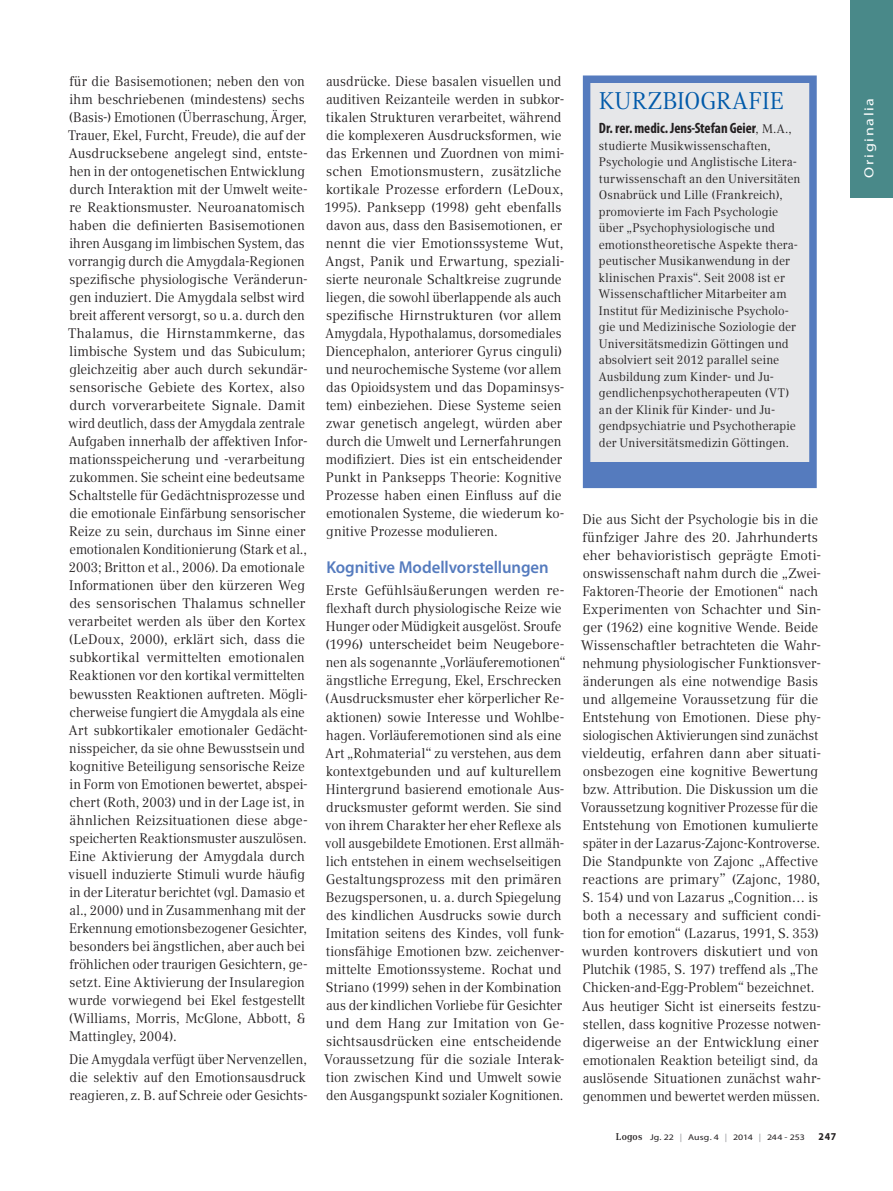
<style>
.page{position:relative;width:893px;height:1191px;background:#fff}
.page>*{position:absolute;margin:0;border:0;box-sizing:border-box;transform-origin:0 0}
.t1{font:24px "Compatil Text LT Pro";letter-spacing:.01em;color:#015aaa;scale:.96 1}
.t2{font:600 17.25px "Myriad Pro";letter-spacing:-.005em;color:#557bbe}
.t3{font:700 condensed 15px "Myriad Pro";letter-spacing:-.005em;color:#231f20}
.t4{font:13.8px/18px "Compatil Text LT Pro";letter-spacing:-.005em;color:#231f20;scale:.96 1}
.t5{font:13.8px/18px "Compatil Text LT Pro";letter-spacing:-.005em;color:#231f20}
.t6{font:13.8px/18px "Compatil Text LT Pro";letter-spacing:-.005em;color:#231f20;scale:.95 1}
.t7{font:13.2px "Myriad Pro";letter-spacing:.105em;color:#fff;scale:1.21 1}
.t8{font:12.3px/16.5px "Compatil Text LT Pro";letter-spacing:.005em;color:#231f20}
.t9{font:700 10.5px "Myriad Pro";color:#231f20;scale:.94 1}
.t10{font:8.4px "Myriad Pro";letter-spacing:.01em;color:#231f20;scale:1.18 1}
.s1{font-family:"Compatil Text LT Pro";font-weight:400;font-stretch:normal;font-size:12.3px}
.s2{font-style:italic}
.s3{font-family:"Compatil Text LT Pro";font-weight:700;font-size:9.75px}
.s4{color:#939598}
</style>
<div class="page">
<div style="left:850px;top:0;width:43px;height:198px;background:#498989"></div>
<div style="left:587px;top:79px;width:226px;height:405px;background:#e6e7e9"></div>
<div style="left:583px;top:75px;width:234px;height:413px;border:8px solid #557bbe"></div>
<div style="left:589px;top:462px;width:220px;height:19px;background:#557bbe"></div>
<p class="t4" style="left:68px;top:72px;width:251px">für die Basisemotionen; neben den von ihm beschriebenen (mindestens) sechs (Basis-) Emotionen (Überraschung, Ärger, Trauer, Ekel, Furcht, Freude), die auf der Ausdrucksebene angelegt sind, entste&shy;hen in der ontogenetischen Entwicklung durch Interaktion mit der Umwelt weite&shy;re Reaktionsmuster. Neuroanatomisch haben die definierten Basisemotionen ihren Ausgang im limbischen System, das vorrangig durch die Amygdala-Regionen spezifische physiologische Veränderun&shy;gen induziert. Die Amygdala selbst wird breit afferent versorgt, so u.a. durch den Thalamus, die Hirnstammkerne, das limbische System und das Subiculum; gleichzeitig aber auch durch sekundär&shy;sensorische Gebiete des Kortex, also durch vorverarbeitete Signale. Damit wird deutlich, dass der Amygdala zentrale Aufgaben innerhalb der affektiven Infor&shy;mationsspeicherung und -verarbeitung zukommen. Sie scheint eine bedeutsame Schaltstelle für Gedächtnisprozesse und die emotionale Einfärbung sensorischer Reize zu sein, durchaus im Sinne einer emotionalen Konditionierung (Stark et al., 2003; Britton et al., 2006). Da emotionale Informationen über den kürzeren Weg des sensorischen Thalamus schneller verarbeitet werden als über den Kortex (LeDoux, 2000), erklärt sich, dass die subkortikal vermittelten emotionalen Reaktionen vor den kortikal vermittelten bewussten Reaktionen auftreten. Mögli&shy;cherweise fungiert die Amygdala als eine Art subkortikaler emotionaler Gedächt&shy;nisspeicher, da sie ohne Bewusstsein und kognitive Beteiligung sensorische Reize in Form von Emotionen bewertet, abspei&shy;chert (Roth, 2003) und in der Lage ist, in ähnlichen Reizsituationen diese abge&shy;speicherten Reaktionsmuster auszulösen.<br>Eine Aktivierung der Amygdala durch visuell induzierte Stimuli wurde häufig in der Literatur berichtet (vgl. Damasio et al., 2000) und in Zusammenhang mit der Erkennung emotionsbezogener Gesichter, besonders bei ängstlichen, aber auch bei fröhlichen oder traurigen Gesichtern, ge&shy;setzt. Eine Aktivierung der Insularegion wurde vorwiegend bei Ekel festgestellt (Williams, Morris, McGlone, Abbott, &amp; Mattingley, 2004).</p>
<p class="t6" style="left:69px;top:1050px;width:253px">Die Amygdala verfügt über Nervenzellen, die selektiv auf den Emotionsausdruck reagieren, z. B. auf Schreie oder Gesichts-</p>
<p class="t4" style="left:324px;top:72px;width:252px">ausdrücke. Diese basalen visuellen und auditiven Reizanteile werden in subkor&shy;tikalen Strukturen verarbeitet, während die komplexeren Ausdrucksformen, wie das Erkennen und Zuordnen von mimi&shy;schen Emotionsmustern, zusätzliche kortikale Prozesse erfordern (LeDoux, 1995). Panksepp (1998) geht ebenfalls davon aus, dass den Basisemotionen, er nennt die vier Emotionssysteme Wut, Angst, Panik und Erwartung, speziali&shy;sierte neuronale Schaltkreise zugrunde liegen, die sowohl überlappende als auch spezifische Hirnstrukturen (vor allem Amygdala, Hypothalamus, dorsomediales Diencephalon, anteriorer Gyrus cinguli) und neurochemische Systeme (vor allem das Opioidsystem und das Dopaminsys&shy;tem) einbeziehen. Diese Systeme seien zwar genetisch angelegt, würden aber durch die Umwelt und Lernerfahrungen modifiziert. Dies ist ein entscheidender Punkt in Panksepps Theorie: Kognitive Prozesse haben einen Einfluss auf die emotionalen Systeme, die wiederum ko&shy;gnitive Prozesse modulieren.</p>
<p class="t2" style="left:326px;top:556px;width:224px">Kognitive Modellvorstellungen</p>
<p class="t5" style="left:324px;top:582px;width:243px">Erste Gefühlsäußerungen werden re&shy;flexhaft durch physiologische Reize wie Hunger oder Müdigkeit ausgelöst. Sroufe (1996) unterscheidet beim Neugebore&shy;nen als sogenannte „Vorläuferemotionen“ ängstliche Erregung, Ekel, Erschrecken (Ausdrucksmuster eher körperlicher Re&shy;aktionen) sowie Interesse und Wohlbe&shy;hagen. Vorläuferemotionen sind als eine Art „Rohmaterial“ zu verstehen, aus dem kontextgebunden und auf kulturellem Hintergrund basierend emotionale Aus&shy;drucksmuster geformt werden. Sie sind von ihrem Charakter her eher Reflexe als voll ausgebildete Emotionen. Erst allmäh&shy;lich entstehen in einem wechselseitigen Gestaltungsprozess mit den primären Bezugspersonen, u. a. durch Spiegelung des kindlichen Ausdrucks sowie durch Imitation seitens des Kindes, voll funk&shy;tionsfähige Emotionen bzw. zeichenver&shy;mittelte Emotionssysteme. Rochat und Striano (1999) sehen in der Kombination aus der kindlichen Vorliebe für Gesichter und dem Hang zur Imitation von Ge&shy;sichtsausdrücken eine entscheidende Voraussetzung für die soziale Interak&shy;tion zwischen Kind und Umwelt sowie den Ausgangspunkt sozialer Kognitionen.</p>
<h1 class="t1" style="left:599px;top:87px;width:194px">KURZBIOGRAFIE</h1>
<p class="t3" style="left:599px;top:119px;width:194px">Dr. rer. medic. Jens-Stefan Geier<span class="s1">, M.A.,</span></p>
<p class="t8" style="left:599px;top:137px;width:203px">studierte Musikwissenschaften, Psychologie und Anglistische Litera&shy;turwissenschaft an den Universitäten Osnabrück und Lille (Frankreich), promovierte im Fach Psychologie über „Psychophysiologische und emotionstheoretische Aspekte thera&shy;peutischer Musikanwendung in der klinischen Praxis“. Seit 2008 ist er Wissenschaftlicher Mitarbeiter am Institut für Medizinische Psycholo&shy;gie und Medizinische Soziologie der Universitätsmedizin Göttingen und absolviert seit 2012 parallel seine Ausbildung zum Kinder- und Ju&shy;gendlichenpsychotherapeuten (VT) an der Klinik für Kinder- und Ju&shy;gendpsychiatrie und Psychotherapie der Universitätsmedizin Göttingen.</p>
<p class="t4" style="left:581px;top:510px;width:252px">Die aus Sicht der Psychologie bis in die fünfziger Jahre des 20. Jahrhunderts eher behavioristisch geprägte Emoti&shy;onswissenschaft nahm durch die „Zwei-Faktoren-Theorie der Emotionen“ nach Experimenten von Schachter und Sin&shy;ger (1962) eine kognitive Wende. Beide Wissenschaftler betrachteten die Wahr&shy;nehmung physiologischer Funktionsver&shy;änderungen als eine notwendige Basis und allgemeine Voraussetzung für die Entstehung von Emotionen. Diese phy&shy;siologischen Aktivierungen sind zunächst vieldeutig, erfahren dann aber situati&shy;onsbezogen eine kognitive Bewertung bzw. Attribution. Die Diskussion um die Voraussetzung kognitiver Prozesse für die Entstehung von Emotionen kumulierte später in der Lazarus-Zajonc-Kontroverse.<br>Die Standpunkte von Zajonc „Affective reactions are primary” (Zajonc, 1980, S. 154) und von Lazarus „Cognition… is both a necessary and sufficient condi&shy;tion for emotion“ (Lazarus, 1991, S. 353) wurden kontrovers diskutiert und von Plutchik (1985, S. 197) treffend als „The Chicken-and-Egg-Problem<span class="s2">“</span> bezeichnet.<br>Aus heutiger Sicht ist einerseits festzu&shy;stellen, dass kognitive Prozesse notwen&shy;digerweise an der Entwicklung einer emotionalen Reaktion beteiligt sind, da auslösende Situationen zunächst wahr&shy;genommen und bewertet werden müssen.</p>
<p class="t10" style="left:616px;top:1132px;width:162px"><span class="s3">Logos</span> Jg. 22 <span class="s4">|</span> Ausg. 4 <span class="s4">|</span> 2014 <span class="s4">|</span> 244 - 253</p>
<p class="t9" style="left:818px;top:1129px;width:21px">247</p>
<p class="t7" style="left:861px;top:178px;width:67px;rotate:-90deg">Originalia</p>
</div>
